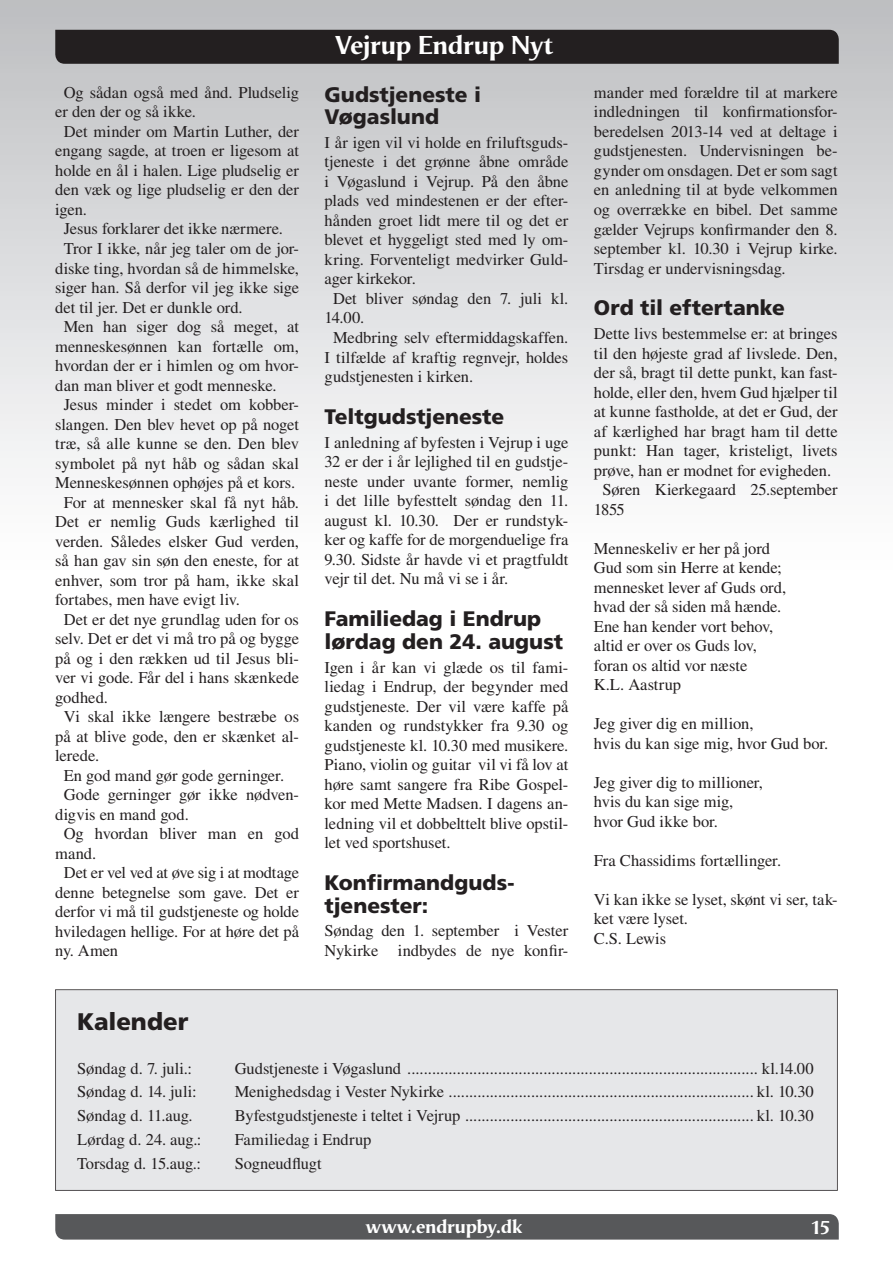
<style>
.page{position:relative;width:893px;height:1263px;background:#fff}
.page>*{position:absolute;margin:0;border:0;box-sizing:border-box;transform-origin:0 0}
.t1{font:700 27px "Odense";letter-spacing:-.015em;color:#fff}
.t2{font:900 24px "Frutiger LT";color:#231f20}
.t3{font:900 21px/22.5px "Frutiger LT";color:#231f20}
.t4{font:700 19.5px "Odense";letter-spacing:-.005em;color:#fff}
.t5{font:16.5px/19.5px "Times LT";letter-spacing:-.005em;color:#231f20}
</style>
<div class="page">
<div style="left:0;top:0;width:893px;height:621px;background:linear-gradient(to bottom,#bebfc2,#fff)"></div>
<div style="left:55px;top:989px;width:783px;height:202px;background:#e6e7e9"></div>
<div style="left:55px;top:30px;width:784px;height:34px;background:#231f20"></div>
<div style="left:55px;top:1214px;width:784px;height:25px;background:#57585a"></div>
<p class="t5" style="left:64px;top:82px;width:237px">Og sådan også med ånd. Pludselig</p>
<p class="t5" style="left:55px;top:102px;width:142px">er den der og så ikke.</p>
<p class="t5" style="left:64px;top:121px;width:237px">Det minder om Martin Luther, der</p>
<p class="t5" style="left:55px;top:141px;width:245px">engang sagde, at troen er ligesom at</p>
<p class="t5" style="left:55px;top:160px;width:245px">holde en ål i halen. Lige pludselig er</p>
<p class="t5" style="left:55px;top:180px;width:245px">den væk og lige pludselig er den der</p>
<p class="t5" style="left:55px;top:199px;width:33px">igen.</p>
<p class="t5" style="left:64px;top:219px;width:221px">Jesus forklarer det ikke nærmere.</p>
<p class="t5" style="left:64px;top:238px;width:237px">Tror I ikke, når jeg taler om de jor-</p>
<p class="t5" style="left:55px;top:258px;width:245px">diske ting, hvordan så de himmelske,</p>
<p class="t5" style="left:55px;top:277px;width:245px">siger han. Så derfor vil jeg ikke sige</p>
<p class="t5" style="left:55px;top:297px;width:189px">det til jer. Det er dunkle ord.</p>
<p class="t5" style="left:64px;top:316px;width:237px">Men han siger dog så meget, at</p>
<p class="t5" style="left:55px;top:336px;width:245px">menneskesønnen kan fortælle om,</p>
<p class="t5" style="left:55px;top:355px;width:245px">hvordan der er i himlen og om hvor-</p>
<p class="t5" style="left:55px;top:375px;width:223px">dan man bliver et godt menneske.</p>
<p class="t5" style="left:64px;top:395px;width:237px">Jesus minder i stedet om kobber-</p>
<p class="t5" style="left:55px;top:414px;width:245px">slangen. Den blev hevet op på noget</p>
<p class="t5" style="left:55px;top:434px;width:245px">træ, så alle kunne se den. Den blev</p>
<p class="t5" style="left:55px;top:453px;width:245px">symbolet på nyt håb og sådan skal</p>
<p class="t5" style="left:55px;top:473px;width:241px">Menneskesønnen ophøjes på et kors.</p>
<p class="t5" style="left:64px;top:492px;width:237px">For at mennesker skal få nyt håb.</p>
<p class="t5" style="left:55px;top:512px;width:245px">Det er nemlig Guds kærlighed til</p>
<p class="t5" style="left:55px;top:531px;width:245px">verden. Således elsker Gud verden,</p>
<p class="t5" style="left:55px;top:551px;width:245px">så han gav sin søn den eneste, for at</p>
<p class="t5" style="left:55px;top:570px;width:245px">enhver, som tror på ham, ikke skal</p>
<p class="t5" style="left:55px;top:590px;width:186px">fortabes, men have evigt liv.</p>
<p class="t5" style="left:64px;top:609px;width:237px">Det er det nye grundlag uden for os</p>
<p class="t5" style="left:55px;top:629px;width:245px">selv. Det er det vi må tro på og bygge</p>
<p class="t5" style="left:55px;top:648px;width:245px">på og i den rækken ud til Jesus bli-</p>
<p class="t5" style="left:55px;top:668px;width:245px">ver vi gode. Får del i hans skænkede</p>
<p class="t5" style="left:55px;top:687px;width:54px">godhed.</p>
<p class="t5" style="left:64px;top:707px;width:237px">Vi skal ikke længere bestræbe os</p>
<p class="t5" style="left:55px;top:726px;width:245px">på at blive gode, den er skænket al-</p>
<p class="t5" style="left:55px;top:746px;width:45px">lerede.</p>
<p class="t5" style="left:64px;top:765px;width:222px">En god mand gør gode gerninger.</p>
<p class="t5" style="left:64px;top:785px;width:237px">Gode gerninger gør ikke nødven-</p>
<p class="t5" style="left:55px;top:804px;width:135px">digvis en mand god.</p>
<p class="t5" style="left:64px;top:824px;width:237px">Og hvordan bliver man en god</p>
<p class="t5" style="left:55px;top:843px;width:42px">mand.</p>
<p class="t5" style="left:64px;top:863px;width:237px">Det er vel ved at øve sig i at modtage</p>
<p class="t5" style="left:55px;top:882px;width:245px">denne betegnelse som gave. Det er</p>
<p class="t5" style="left:55px;top:902px;width:245px">derfor vi må til gudstjeneste og holde</p>
<p class="t5" style="left:55px;top:921px;width:245px">hviledagen hellige. For at høre det på</p>
<p class="t5" style="left:55px;top:941px;width:64px">ny. Amen</p>
<h1 class="t1" style="left:335px;top:30px;width:219px">Vejrup Endrup Nyt</h1>
<p class="t3" style="left:325px;top:83px;width:158px">Gudstjeneste i<br>Vøgaslund</p>
<p class="t5" style="left:325px;top:132px;width:245px">I år igen vil vi holde en friluftsguds-</p>
<p class="t5" style="left:325px;top:152px;width:245px">tjeneste i det grønne åbne område</p>
<p class="t5" style="left:325px;top:171px;width:245px">i Vøgaslund i Vejrup. På den åbne</p>
<p class="t5" style="left:325px;top:191px;width:245px">plads ved mindestenen er der efter-</p>
<p class="t5" style="left:325px;top:210px;width:245px">hånden groet lidt mere til og det er</p>
<p class="t5" style="left:325px;top:230px;width:245px">blevet et hyggeligt sted med ly om-</p>
<p class="t5" style="left:325px;top:249px;width:245px">kring. Forventeligt medvirker Guld-</p>
<p class="t5" style="left:325px;top:269px;width:93px">ager kirkekor.</p>
<p class="t5" style="left:333px;top:288px;width:237px">Det bliver søndag den 7. juli kl.</p>
<p class="t5" style="left:325px;top:308px;width:41px">14.00.</p>
<p class="t5" style="left:333px;top:327px;width:237px">Medbring selv eftermiddagskaffen.</p>
<p class="t5" style="left:325px;top:347px;width:245px">I tilfælde af kraftig regnvejr, holdes</p>
<p class="t5" style="left:325px;top:366px;width:150px">gudstjenesten i kirken.</p>
<p class="t3" style="left:325px;top:405px;width:181px">Teltgudstjeneste</p>
<p class="t5" style="left:325px;top:432px;width:245px;text-align:justify">I anledning af byfesten i Vejrup i uge 32 er der i år lejlighed til en gudstje&shy;neste under uvante former, nemlig i det lille byfesttelt søndag den 11. august kl. 10.30. Der er rundstyk&shy;ker og kaffe for de morgenduelige fra 9.30. Sidste år havde vi et pragtfuldt vejr til det. Nu må vi se i år.</p>
<p class="t3" style="left:325px;top:608px;width:240px">Familiedag i Endrup lørdag den 24. august</p>
<p class="t5" style="left:325px;top:657px;width:245px;text-align:justify">Igen i år kan vi glæde os til fami&shy;liedag i Endrup, der begynder med gudstjeneste. Der vil være kaffe på kanden og rundstykker fra 9.30 og gudstjeneste kl. 10.30 med musikere.<br>Piano, violin og guitar vil vi få lov at høre samt sangere fra Ribe Gospel&shy;kor med Mette Madsen. I dagens an&shy;ledning vil et dobbelttelt blive opstil&shy;let ved sportshuset.</p>
<p class="t3" style="left:325px;top:871px;width:191px">Konfirmandguds&shy;tjenester:</p>
<p class="t5" style="left:325px;top:921px;width:245px">Søndag den 1. september i Vester<br>Nykirke indbydes de nye konfir-</p>
<p class="t5" style="left:594px;top:82px;width:245px;text-align:justify">mander med forældre til at markere indledningen til konfirmationsfor&shy;beredelsen 2013-14 ved at deltage i gudstjenesten. Undervisningen be&shy;gynder om onsdagen. Det er som sagt en anledning til at byde velkommen og overrække en bibel. Det samme gælder Vejrups konfirmander den 8. september kl. 10.30 i Vejrup kirke.<br>Tirsdag er undervisningsdag.</p>
<p class="t3" style="left:594px;top:297px;width:192px">Ord til eftertanke</p>
<p class="t5" style="left:594px;top:324px;width:245px">Dette livs bestemmelse er: at bringes</p>
<p class="t5" style="left:594px;top:343px;width:245px">til den højeste grad af livslede. Den,</p>
<p class="t5" style="left:594px;top:363px;width:245px">der så, bragt til dette punkt, kan fast-</p>
<p class="t5" style="left:594px;top:382px;width:245px">holde, eller den, hvem Gud hjælper til</p>
<p class="t5" style="left:594px;top:402px;width:245px">at kunne fastholde, at det er Gud, der</p>
<p class="t5" style="left:594px;top:421px;width:245px">af kærlighed har bragt ham til dette</p>
<p class="t5" style="left:594px;top:441px;width:245px">punkt: Han tager, kristeligt, livets</p>
<p class="t5" style="left:594px;top:460px;width:239px">prøve, han er modnet for evigheden.</p>
<p class="t5" style="left:602px;top:480px;width:237px">Søren Kierkegaard 25.september</p>
<p class="t5" style="left:594px;top:499px;width:32px">1855</p>
<p class="t5" style="left:594px;top:538px;width:194px">Menneskeliv er her på jord<br>Gud som sin Herre at kende; mennesket lever af Guds ord, hvad der så siden må hænde.<br>Ene han kender vort behov, altid er over os Guds lov, foran os altid vor næste<br>K.L. Aastrup</p>
<p class="t5" style="left:594px;top:714px;width:236px">Jeg giver dig en million,<br>hvis du kan sige mig, hvor Gud bor.</p>
<p class="t5" style="left:594px;top:772px;width:171px">Jeg giver dig to millioner, hvis du kan sige mig, hvor Gud ikke bor.</p>
<p class="t5" style="left:594px;top:850px;width:189px">Fra Chassidims fortællinger.</p>
<p class="t5" style="left:594px;top:889px;width:245px">Vi kan ikke se lyset, skønt vi ser, tak&shy;ket være lyset.<br>C.S. Lewis</p>
<h2 class="t2" style="left:77px;top:1007px;width:113px">Kalender</h2>
<p class="t5" style="left:77px;top:1058px;width:116px">Søndag d. 7. juli.:</p>
<p class="t5" style="left:235px;top:1058px;width:581px">Gudstjeneste i Vøgaslund ..................................................................................... kl.14.00</p>
<p class="t5" style="left:77px;top:1082px;width:121px">Søndag d. 14. juli:</p>
<p class="t5" style="left:235px;top:1082px;width:581px">Menighedsdag i Vester Nykirke .......................................................................... kl. 10.30</p>
<p class="t5" style="left:77px;top:1106px;width:117px">Søndag d. 11.aug.</p>
<p class="t5" style="left:235px;top:1106px;width:581px">Byfestgudstjeneste i teltet i Vejrup ...................................................................... kl. 10.30</p>
<p class="t5" style="left:77px;top:1129px;width:126px">Lørdag d. 24. aug.:</p>
<p class="t5" style="left:235px;top:1129px;width:138px">Familiedag i Endrup</p>
<p class="t5" style="left:77px;top:1153px;width:125px">Torsdag d. 15.aug.:</p>
<p class="t5" style="left:235px;top:1153px;width:89px">Sogneudflugt</p>
<p class="t4" style="left:366px;top:1215px;width:158px">www.endrupby.dk</p>
<p class="t4" style="left:810px;top:1216px;width:22px">15</p>
</div>
